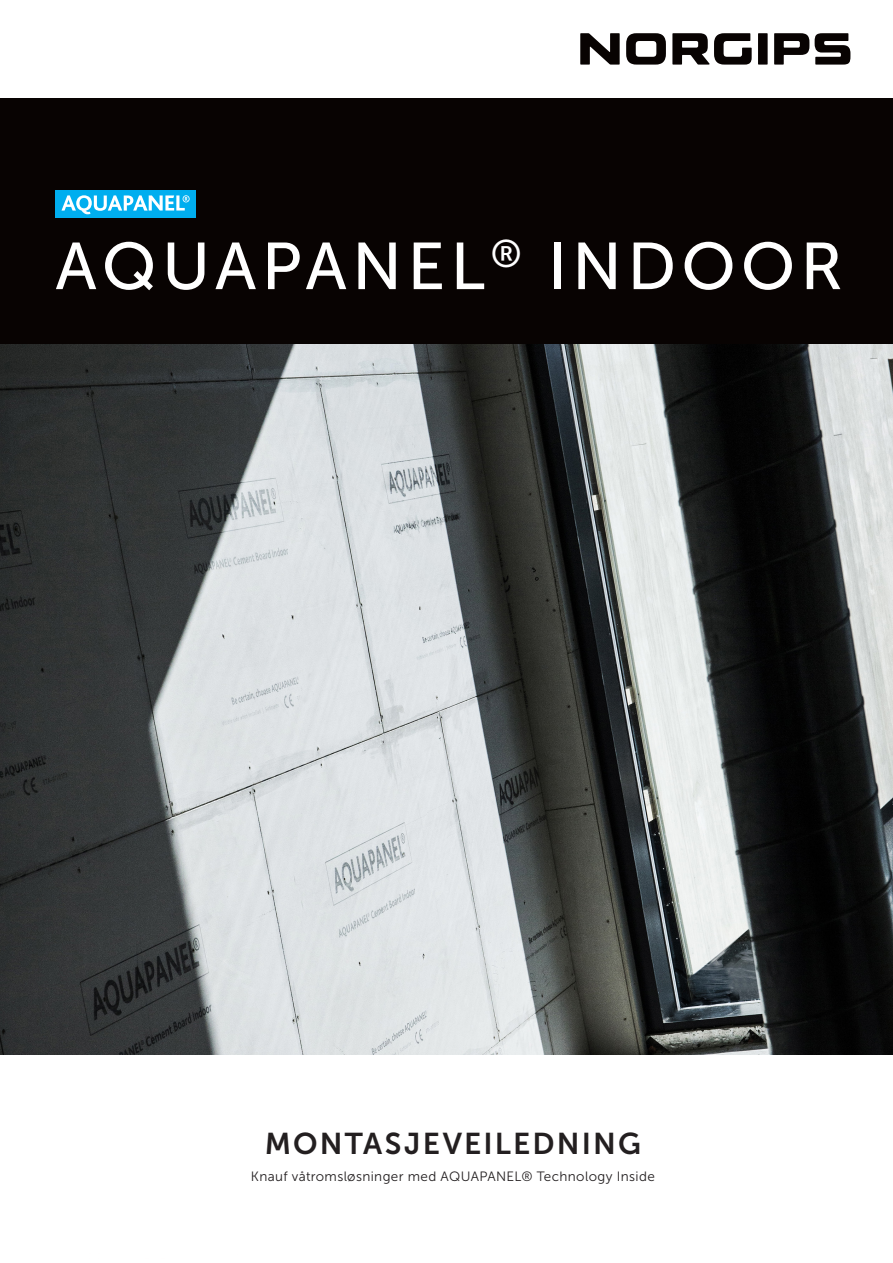
<style>
.page{position:relative;width:893px;height:1263px;background:#fff}
.page>*{position:absolute;margin:0;border:0;box-sizing:border-box;transform-origin:0 0}
.t1{font:66px "Museo Sans 500";letter-spacing:.08em;color:#fff}
.t2{font:30px "Museo Sans 700";letter-spacing:.07em;color:#231f20}
.t3{font:13.5px "Museo Sans 300";letter-spacing:.03em;color:#231f20}
</style>
<div class="page">
<svg style="left:580px;top:33px;width:40px;height:32px"></svg>
<div style="left:758px;top:33px;width:10px;height:32px;background:#080302"></div>
<svg style="left:626px;top:33px;width:40px;height:32px"></svg>
<svg style="left:774px;top:33px;width:35px;height:32px"></svg>
<svg style="left:815px;top:33px;width:35px;height:32px"></svg>
<svg style="left:672px;top:33px;width:80px;height:32px"></svg>
<div style="left:0;top:98px;width:893px;height:246px;background:#080302"></div>
<img style="left:0;top:344px;width:893px;height:710px">
<div style="left:55px;top:190px;width:141px;height:28px;background:#00aeef"></div>
<svg style="left:61px;top:195px;width:129px;height:19px"></svg>
<h1 class="t1" style="left:55px;top:230px;width:789px">AQUAPANEL<sup>®</sup> INDOOR</h1>
<h2 class="t2" style="left:265px;top:1126px;width:377px">MONTASJEVEILEDNING</h2>
<p class="t3" style="left:251px;top:1169px;width:405px">Knauf våtromsløsninger med AQUAPANEL® Technology Inside</p>
</div>
